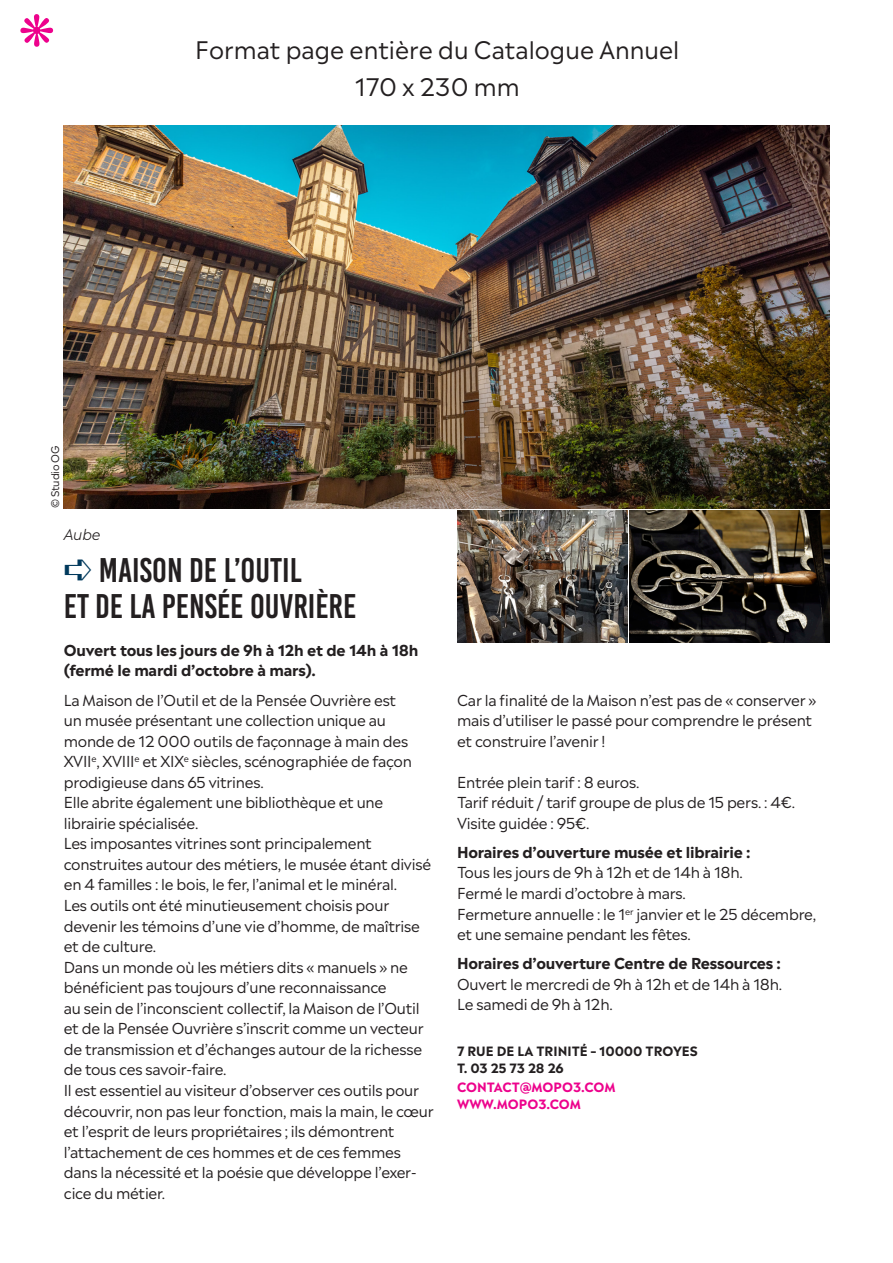
<style>
.page{position:relative;width:893px;height:1263px;background:#fff}
.page>*{position:absolute;margin:0;border:0;box-sizing:border-box;transform-origin:0 0}
.t1{font:34.2px/36px "Bebas Kai";color:#231f20}
.t2{font:24px/37.5px "Madera";color:#231f20;text-align:center}
.LDV_03_Texte_courant{font:15px/20.5px "Madera";letter-spacing:-.015em;color:#231f20}
.LDV_02_Lieux{font:700 15px/20.5px "Madera";letter-spacing:-.015em;color:#231f20}
.LDV_01_Département_Ville{font:italic 300 15px "Madera";color:#231f20}
.LDV_05_Adresse{font:700 12.75px/17px "Madera";letter-spacing:-.01em;color:#231f20}
.LDV_06_Contact{font:700 12.75px/16.8px "Madera";letter-spacing:-.01em;color:#ed028c}
.LDV_03_Texte_courant-2{font:10.5px "Madera";letter-spacing:-.015em;color:#231f20}
.s1{color:#00395c}
</style>
<div class="page">
<img style="left:64px;top:125px;width:765px;height:383px">
<img style="left:457px;top:510px;width:170px;height:132px">
<img style="left:629px;top:510px;width:200px;height:132px">
<svg style="left:20px;top:14px;width:33px;height:33px"></svg>
<h2 class="t2" style="left:195px;top:28px;width:486px">Format page entière du Catalogue Annuel<br>170 x 230 mm</h2>
<p class="LDV_03_Texte_courant-2" style="left:46px;top:508px;width:64px;rotate:-90deg">© Studio OG</p>
<p class="LDV_01_Département_Ville" style="left:64px;top:522px;width:38px">Aube</p>
<p class="t1" style="left:64px;top:553px;width:294px"><span class="s1">➪</span> MAISON DE L’OUTIL<br>ET DE LA PENSÉE OUVRIÈRE</p>
<p class="LDV_02_Lieux" style="left:64px;top:638px;width:356px">Ouvert tous les jours de 9h à 12h et de 14h à 18h (fermé le mardi d’octobre à mars).</p>
<p class="LDV_03_Texte_courant" style="left:64px;top:688px;width:350px">La Maison de l’Outil et de la Pensée Ouvrière est un musée présentant une collection unique au monde de 12 000 outils de façonnage à main des XVII<sup>e</sup>, XVIII<sup>e</sup> et XIX<sup>e</sup> siècles, scénographiée de façon prodigieuse dans 65 vitrines.</p>
<p class="LDV_03_Texte_courant" style="left:64px;top:790px;width:321px">Elle abrite également une bibliothèque et une librairie spécialisée.</p>
<p class="LDV_03_Texte_courant" style="left:64px;top:831px;width:369px">Les imposantes vitrines sont principalement construites autour des métiers, le musée étant divisé en 4 familles : le bois, le fer, l’animal et le minéral.<br>Les outils ont été minutieusement choisis pour devenir les témoins d’une vie d’homme, de maîtrise et de culture.</p>
<p class="LDV_03_Texte_courant" style="left:64px;top:955px;width:361px">Dans un monde où les métiers dits « manuels » ne bénéficient pas toujours d’une reconnaissance<br>au sein de l’inconscient collectif, la Maison de l’Outil et de la Pensée Ouvrière s’inscrit comme un vecteur de transmission et d’échanges autour de la richesse de tous ces savoir-faire.</p>
<p class="LDV_03_Texte_courant" style="left:64px;top:1078px;width:371px">Il est essentiel au visiteur d’observer ces outils pour découvrir, non pas leur fonction, mais la main, le cœur et l’esprit de leurs propriétaires ; ils démontrent l’attachement de ces hommes et de ces femmes dans la nécessité et la poésie que développe l’exer&shy;cice du métier.</p>
<p class="LDV_03_Texte_courant" style="left:457px;top:688px;width:361px">Car la finalité de la Maison n’est pas de « conserver » mais d’utiliser le passé pour comprendre le présent et construire l’avenir !</p>
<p class="LDV_03_Texte_courant" style="left:457px;top:770px;width:184px">Entrée plein tarif : 8 euros.</p>
<p class="LDV_03_Texte_courant" style="left:457px;top:790px;width:339px">Tarif réduit / tarif groupe de plus de 15 pers. : 4€.</p>
<p class="LDV_03_Texte_courant" style="left:457px;top:811px;width:134px">Visite guidée : 95€.</p>
<p class="LDV_02_Lieux" style="left:457px;top:840px;width:295px">Horaires d’ouverture musée et librairie :</p>
<p class="LDV_03_Texte_courant" style="left:457px;top:861px;width:287px">Tous les jours de 9h à 12h et de 14h à 18h.</p>
<p class="LDV_03_Texte_courant" style="left:457px;top:881px;width:230px">Fermé le mardi d’octobre à mars.</p>
<p class="LDV_03_Texte_courant" style="left:457px;top:902px;width:360px">Fermeture annuelle : le 1<sup>er</sup> janvier et le 25 décembre, et une semaine pendant les fêtes.</p>
<p class="LDV_02_Lieux" style="left:457px;top:951px;width:325px">Horaires d’ouverture Centre de Ressources :</p>
<p class="LDV_03_Texte_courant" style="left:457px;top:972px;width:327px">Ouvert le mercredi de 9h à 12h et de 14h à 18h.<br>Le samedi de 9h à 12h.</p>
<p class="LDV_05_Adresse" style="left:457px;top:1041px;width:242px">7 RUE DE LA TRINITÉ – 10000 TROYES<br>T. 03 25 73 28 26</p>
<p class="LDV_06_Contact" style="left:457px;top:1077px;width:160px">CONTACT@MOPO3.COM<br>WWW.MOPO3.COM</p>
</div>
